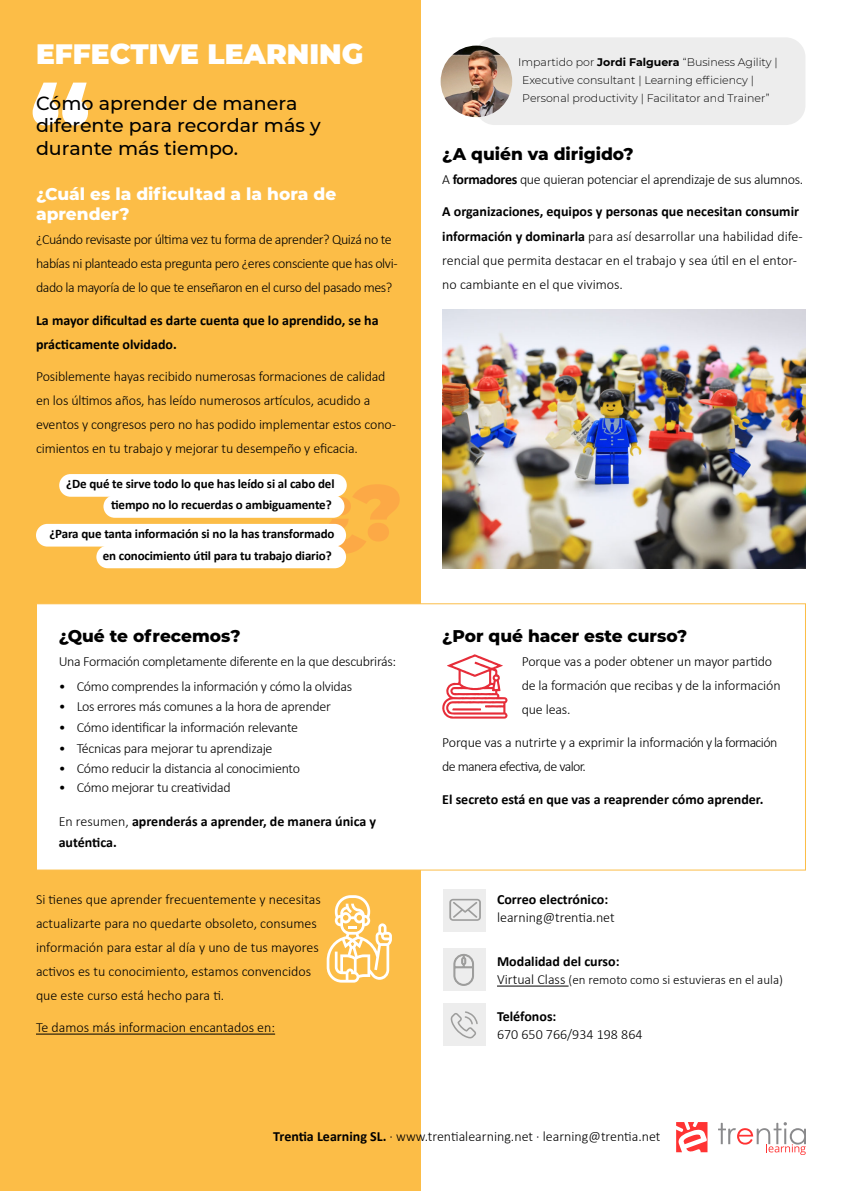
<style>
.page{position:relative;width:842px;height:1191px;background:#fff}
.page>*{position:absolute;margin:0;border:0;box-sizing:border-box;transform-origin:0 0}
.t1{font:900 28px "Montserrat";color:#fff}
.t2{font:500 19px/22.8px "Montserrat";color:#000}
.t3{font:800 17px "Montserrat";color:#000}
.t4{font:800 17px/20.4px "Montserrat";color:#fff}
.t5{font:300 14px/24px "Calibri";letter-spacing:-.01em;color:#000}
.t6{font:700 14px/24px "Calibri";color:#000}
.t7{font:300 14px/24px "Calibri";letter-spacing:-.03em;color:#000}
.t8{font:300 14px/24px "Calibri";letter-spacing:-.035em;color:#000}
.t9{font:700 13px/21px "Calibri";letter-spacing:-.01em;color:#000;text-align:right}
.t10{font:300 13px "Calibri";color:#000}
.t11{font:300 11px/18px "Montserrat";color:#000}
.s1{font-weight:300}
.s2{font-weight:700}
.s3{font-size:14px}
</style>
<div class="page">
<div style="left:0;top:0;width:421px;height:1190px;background:#fcbd47"></div>
<div style="left:36px;top:603px;width:770px;height:267px;background:#fff;border:1px solid #fcbd47"></div>
<svg style="left:33px;top:83px;width:55px;height:43px"></svg>
<img style="left:442px;top:310px;width:364px;height:258px">
<div style="left:443px;top:889px;width:43px;height:42px;background:#ededed"></div>
<svg style="left:449px;top:898px;width:32px;height:22px"></svg>
<div style="left:443px;top:1003px;width:43px;height:43px;background:#ededed"></div>
<svg style="left:451px;top:1011px;width:27px;height:27px"></svg>
<div style="left:443px;top:948px;width:43px;height:42px;background:#ededed"></div>
<svg style="left:453px;top:954px;width:21px;height:32px"></svg>
<svg style="left:319px;top:484px;width:81px;height:70px"></svg>
<div style="left:59px;top:474px;width:288px;height:23px;background:#fff;border-radius:11px"></div>
<div style="left:103px;top:495px;width:241px;height:23px;background:#fff;border-radius:11px"></div>
<div style="left:36px;top:524px;width:310px;height:22px;background:#fff;border-radius:11px"></div>
<div style="left:96px;top:545px;width:250px;height:23px;background:#fff;border-radius:11px"></div>
<svg style="left:442px;top:654px;width:66px;height:64px"></svg>
<svg style="left:327px;top:895px;width:65px;height:87px"></svg>
<svg style="left:676px;top:1122px;width:31px;height:30px"></svg>
<svg style="left:718px;top:1122px;width:88px;height:33px"></svg>
<div style="left:475px;top:37px;width:330px;height:88px;background:#ededed;border-radius:20px"></div>
<img style="left:441px;top:46px;width:71px;height:71px;border-radius:36px">
<hr style="left:36px;top:1033px;width:239px;height:1px;background:#000">
<hr style="left:497px;top:985px;width:72px;height:1px;background:#000">
<h1 class="t1" style="left:36px;top:33px;width:329px">EFFECTIVE LEARNING</h1>
<h2 class="t2" style="left:36px;top:91px;width:286px">Cómo aprender de manera diferente para recordar más y durante más tiempo.</h2>
<p class="t4" style="left:36px;top:182px;width:302px">¿Cuál es la dificultad a la hora de aprender?</p>
<p class="t7" style="left:36px;top:227px;width:363px">¿Cuándo revisaste por última vez tu forma de aprender? Quizá no te habías ni planteado esta pregunta pero ¿eres consciente que has olvi&shy;dado la mayoría de lo que te enseñaron en el curso del pasado mes?</p>
<p class="t6" style="left:36px;top:308px;width:344px">La mayor dificultad es darte cuenta que lo aprendido, se ha prácticamente olvidado.</p>
<p class="t5" style="left:36px;top:364px;width:361px">Posiblemente hayas recibido numerosas formaciones de calidad en los últimos años, has leído numerosos artículos, acudido a eventos y congresos pero no has podido implementar estos cono&shy;cimientos en tu trabajo y mejorar tu desempeño y eficacia.</p>
<p class="t9" style="left:66px;top:472px;width:270px">¿De qué te sirve todo lo que has leído si al cabo del tiempo no lo recuerdas o ambiguamente?</p>
<p class="t9" style="left:49px;top:522px;width:287px;line-height:22px">¿Para que tanta información si no la has transformado en conocimiento útil para tu trabajo diario?</p>
<p class="t3" style="left:59px;top:624px;width:183px">¿Qué te ofrecemos?</p>
<p class="t5" style="left:59px;top:649px;width:339px">Una Formación completamente diferente en la que descubrirás:</p>
<p class="t5" style="left:59px;top:674px;width:295px">• Cómo comprendes la información y cómo la olvidas</p>
<p class="t5" style="left:59px;top:694px;width:274px">• Los errores más comunes a la hora de aprender</p>
<p class="t5" style="left:59px;top:715px;width:241px">• Cómo identificar la información relevante</p>
<p class="t5" style="left:59px;top:735px;width:215px">• Técnicas para mejorar tu aprendizaje</p>
<p class="t5" style="left:59px;top:756px;width:243px">• Cómo reducir la distancia al conocimiento</p>
<p class="t5" style="left:59px;top:774px;width:173px">• Cómo mejorar tu creatividad</p>
<p class="t6" style="left:59px;top:810px;width:319px;line-height:21px"><span class="s1">En resumen,</span> aprenderás a aprender, de manera única y auténtica.</p>
<p class="t5" style="left:36px;top:887px;width:286px">Si tienes que aprender frecuentemente y necesitas actualizarte para no quedarte obsoleto, consumes información para estar al día y uno de tus mayores activos es tu conocimiento, estamos convencidos que este curso está hecho para ti.</p>
<p class="t5" style="left:36px;top:1015px;width:241px">Te damos más informacion encantados en:</p>
<p class="t11" style="left:522px;top:53px;width:257px;text-indent:-4px">Impartido por <span class="s2">Jordi Falguera</span> “Business Agility |<br>Executive consultant | Learning efficiency |<br>Personal productivity | Facilitator and Trainer”</p>
<p class="t3" style="left:442px;top:141px;width:193px">¿A quién va dirigido?</p>
<p class="t5" style="left:442px;top:167px;width:363px">A <span class="s2">formadores</span> que quieran potenciar el aprendizaje de sus alumnos.</p>
<p class="t5" style="left:442px;top:200px;width:362px"><span class="s2">A organizaciones, equipos y personas que necesitan consumir información y dominarla</span> para así desarrollar una habilidad dife&shy;rencial que permita destacar en el trabajo y sea útil en el entor&shy;no cambiante en el que vivimos.</p>
<p class="t3" style="left:442px;top:624px;width:246px">¿Por qué hacer este curso?</p>
<p class="t5" style="left:522px;top:649px;width:260px">Porque vas a poder obtener un mayor partido de la formación que recibas y de la información que leas.</p>
<p class="t8" style="left:442px;top:730px;width:337px">Porque vas a nutrirte y a exprimir la información y la formación de manera efectiva, de valor.</p>
<p class="t6" style="left:442px;top:786px;width:323px">El secreto está en que vas a reaprender cómo aprender.</p>
<p class="t6" style="left:497px;top:887px;width:113px">Correo electrónico:</p>
<p class="t5" style="left:497px;top:905px;width:119px">learning@trentia.net</p>
<p class="t6" style="left:497px;top:949px;width:124px">Modalidad del curso:</p>
<p class="t10" style="left:497px;top:972px;width:287px"><span class="s3">Virtual Class</span> (en remoto como si estuvieras en el aula)</p>
<p class="t6" style="left:497px;top:1004px;width:61px">Teléfonos:</p>
<p class="t5" style="left:497px;top:1022px;width:147px">670 650 766/934 198 864</p>
<p class="t5" style="left:273px;top:1124px;width:389px"><span class="s2">Trentia Learning SL.</span> · www.trentialearning.net · learning@trentia.net</p>
</div>
